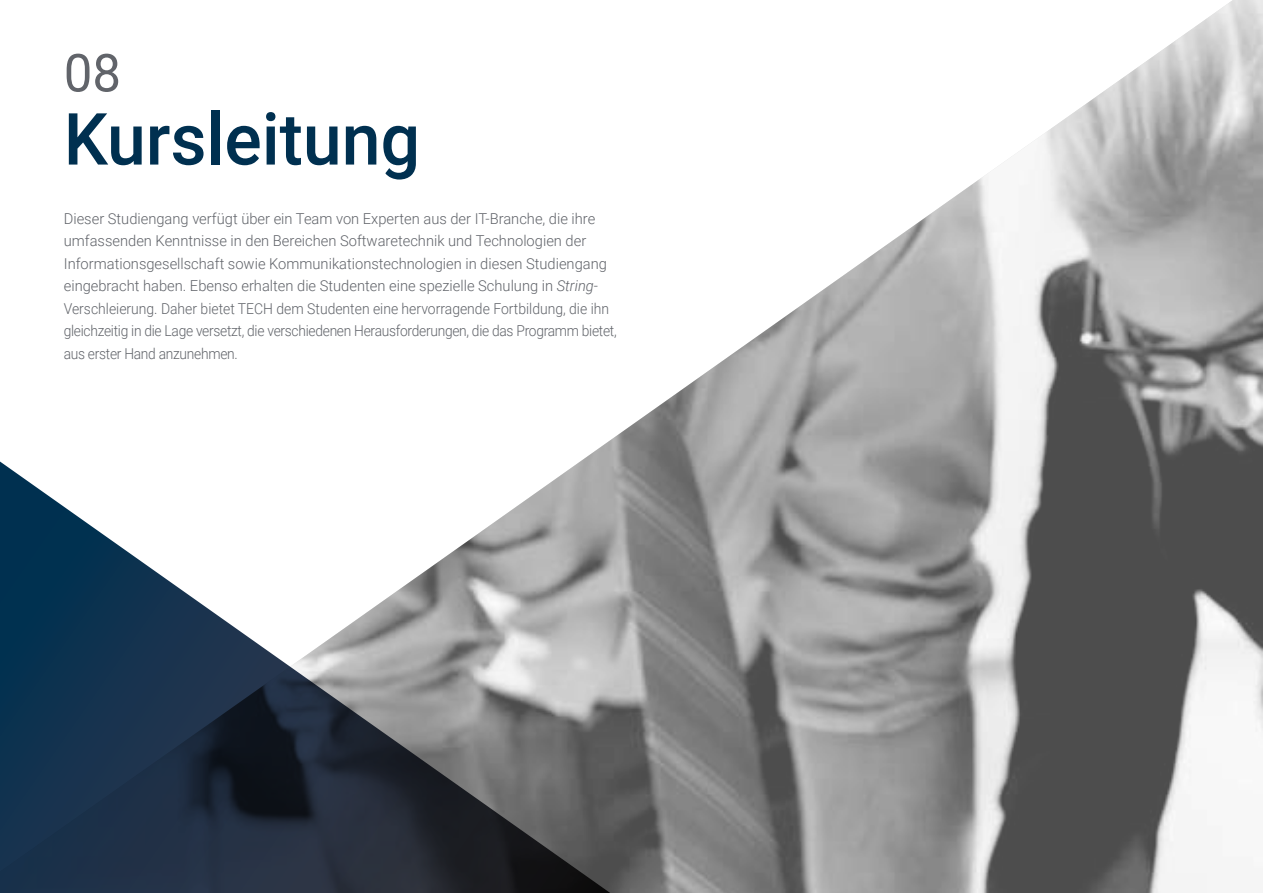
<style>
.page{position:relative;width:1263px;height:893px;background:#fff}
.page>*{position:absolute;margin:0;border:0;box-sizing:border-box;transform-origin:0 0}
.t1{font:500 72px "Roboto";color:#003050}
.t2{font:52.5px "Roboto";color:#61646a}
.t3{font:300 15px/22.5px "Roboto";color:#61646a}
.s1{font-style:italic}
</style>
<div class="page">
<img style="left:602px;top:0;width:661px;height:893px">
<svg style="left:0;top:446px;width:640px;height:447px"></svg>
<h2 class="t2" style="left:64px;top:36px;width:59px">08</h2>
<h1 class="t1" style="left:64px;top:89px;width:358px">Kursleitung</h1>
<p class="t3" style="left:64px;top:207px;width:554px">Dieser Studiengang verfügt über ein Team von Experten aus der IT-Branche, die ihre umfassenden Kenntnisse in den Bereichen Softwaretechnik und Technologien der Informationsgesellschaft sowie Kommunikationstechnologien in diesen Studiengang eingebracht haben. Ebenso erhalten die Studenten eine spezielle Schulung in <span class="s1">String</span>-Verschleierung. Daher bietet TECH dem Studenten eine hervorragende Fortbildung, die ihn gleichzeitig in die Lage versetzt, die verschiedenen Herausforderungen, die das Programm bietet, aus erster Hand anzunehmen.</p>
</div>
